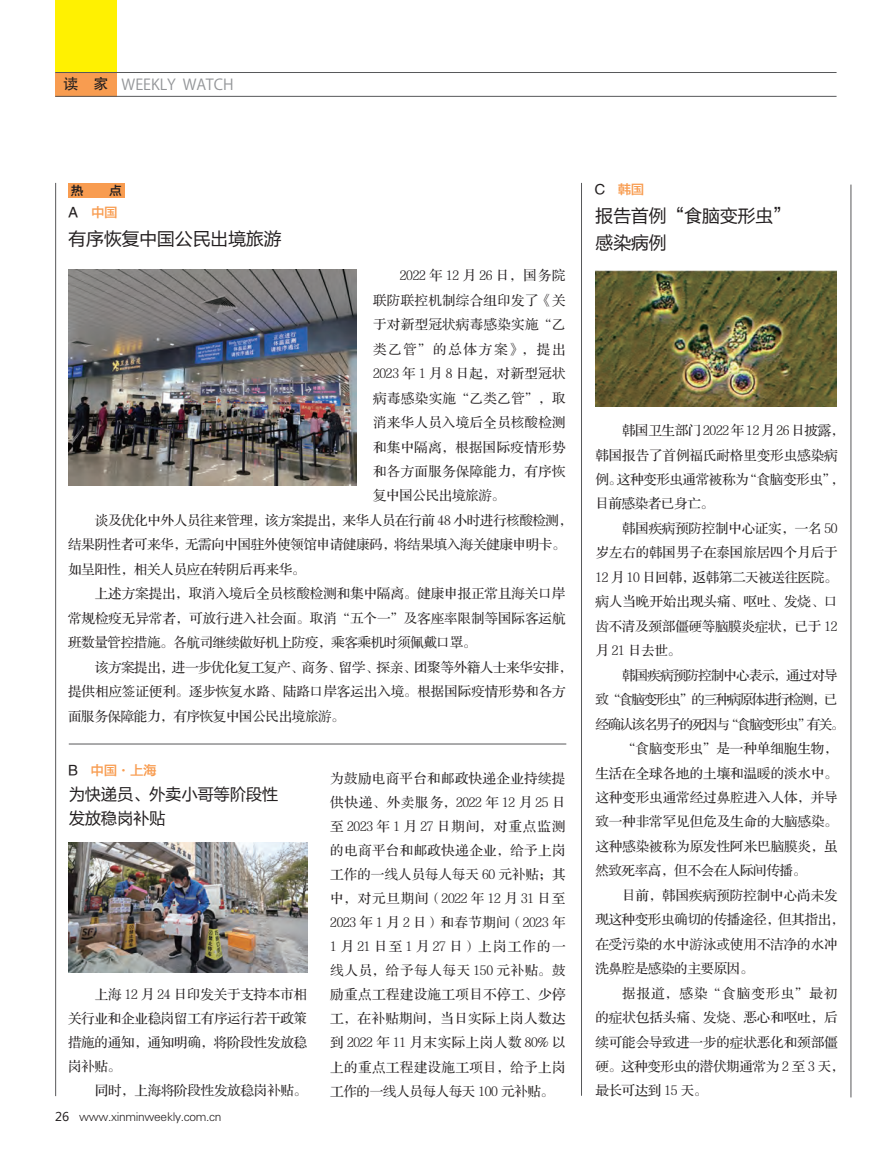
<style>
.page{position:relative;width:893px;height:1157px;background:#fff}
.page>*{position:absolute;margin:0;border:0;box-sizing:border-box;transform-origin:0 0}
.t1{font:18px/27px "FZLTHJW GB1 0";letter-spacing:-.025em;color:#231f20}
.t2{font:16.5px/24px "FZLTHJW GB1 0";letter-spacing:-.025em;color:#231f20}
.t3{font:15px "Koz Go Pro";color:#939598}
.t4{font:13.5px/24px "FZS3 K GBK1 0";letter-spacing:-.015em;color:#231f20;text-align:justify}
.t5{font:13.5px "FZS3 K GBK1 0";letter-spacing:.025em;color:#231f20}
.t6{font:13.5px "FZS3 K GBK1 0";letter-spacing:-.105em;color:#231f20}
.t7{font:13.5px "FZS3 K GBK1 0";letter-spacing:-.06em;color:#231f20}
.t8{font:13.5px "FZS3 K GBK1 0";letter-spacing:.09em;color:#231f20}
.t9{font:13.5px "FZS3 K GBK1 0";letter-spacing:.03em;color:#231f20}
.t10{font:13.5px "FZS3 K GBK1 0";letter-spacing:.02em;color:#231f20}
.t11{font:13.5px "FZS3 K GBK1 0";letter-spacing:.13em;color:#231f20}
.t12{font:13.5px "FZYDZHJW GB1 0";color:#231f20}
.t13{font:13.5px "FZYDZHJW GB1 0";color:#f89c50}
.t14{font:12.75px "FZYDZHJW GB1 0";color:#231f20}
.t15{font:12px "FZXH1 JW GB1 0";letter-spacing:-.025em;color:#231f20}
.s1{font-family:"FZHTJW GB1 0";color:#231f20}
.s2{color:#f89c50}
.s3{color:#231f20}
.s4{font-family:"Microsoft Ya Hei"}
</style>
<div class="page">
<div style="left:55px;top:0;width:62px;height:97px;background:#fff101"></div>
<div style="left:55px;top:72px;width:62px;height:25px;background:#f89c50"></div>
<hr style="left:55px;top:72px;width:781px;height:1px;background:#57585a">
<hr style="left:55px;top:96px;width:781px;height:1px;background:#57585a">
<div style="left:68px;top:183px;width:57px;height:15px;background:#f89c50"></div>
<hr style="left:850px;top:185px;width:1px;height:912px;background:#57585a">
<hr style="left:581px;top:183px;width:1px;height:912px;background:#57585a">
<hr style="left:55px;top:183px;width:1px;height:913px;background:#57585a">
<hr style="left:69px;top:743px;width:497px;height:1px;background:#57585a">
<img style="left:69px;top:270px;width:287px;height:215px">
<img style="left:69px;top:842px;width:238px;height:130px">
<img style="left:595px;top:270px;width:241px;height:136px">
<p class="t3" style="left:63px;top:75px;width:172px"><span class="s1">读　家</span> WEEKLY WATCH</p>
<p class="t14" style="left:71px;top:183px;width:14px">热</p>
<p class="t14" style="left:109px;top:183px;width:14px">点</p>
<p class="t12" style="left:68px;top:205px;width:51px">A　<span class="s2">中国</span></p>
<p class="t1" style="left:68px;top:226px;width:215px">有序恢复中国公民出境旅游</p>
<p class="t4" style="left:400px;top:264px;width:167px">2022 年 12 月 26 日，国务院</p>
<p class="t5" style="left:373px;top:293px;width:194px">联防联控机制综合组印发了《关</p>
<p class="t5" style="left:373px;top:318px;width:194px">于对新型冠状病毒感染实施“乙</p>
<p class="t11" style="left:373px;top:342px;width:194px">类乙管”的总体方案》，提出</p>
<p class="t5" style="left:373px;top:366px;width:194px">2023 年 1 月 8 日起，对新型冠状</p>
<p class="t9" style="left:373px;top:391px;width:194px">病毒感染实施“乙类乙管”，取</p>
<p class="t10" style="left:373px;top:415px;width:194px">消来华人员入境后全员核酸检测</p>
<p class="t5" style="left:373px;top:440px;width:194px">和集中隔离，根据国际疫情形势</p>
<p class="t5" style="left:373px;top:464px;width:194px">和各方面服务保障能力，有序恢</p>
<p class="t4" style="left:373px;top:484px;width:133px">复中国公民出境旅游。</p>
<p class="t4" style="left:95px;top:509px;width:479px">谈及优化中外人员往来管理，该方案提出，来华人员在行前 48 小时进行核酸检测，</p>
<p class="t4" style="left:68px;top:533px;width:499px">结果阴性者可来华，无需向中国驻外使领馆申请健康码，将结果填入海关健康申明卡。</p>
<p class="t4" style="left:68px;top:557px;width:239px">如呈阳性，相关人员应在转阴后再来华。</p>
<p class="t4" style="left:95px;top:582px;width:472px">上述方案提出，取消入境后全员核酸检测和集中隔离。健康申报正常且海关口岸</p>
<p class="t4" style="left:68px;top:606px;width:499px">常规检疫无异常者，可放行进入社会面。取消“五个一”及客座率限制等国际客运航</p>
<p class="t4" style="left:68px;top:631px;width:410px">班数量管控措施。各航司继续做好机上防疫，乘客乘机时须佩戴口罩。</p>
<p class="t4" style="left:95px;top:655px;width:479px">该方案提出，进一步优化复工复产、商务、留学、探亲、团聚等外籍人士来华安排，</p>
<p class="t4" style="left:68px;top:680px;width:499px">提供相应签证便利。逐步恢复水路、陆路口岸客运出入境。根据国际疫情形势和各方</p>
<p class="t4" style="left:68px;top:704px;width:278px">面服务保障能力，有序恢复中国公民出境旅游。</p>
<p class="t13" style="left:69px;top:763px;width:89px"><span class="s3">B　</span>中国·上海</p>
<p class="t2" style="left:69px;top:782px;width:211px">为快递员、外卖小哥等阶段性发放稳岗补贴</p>
<p class="t4" style="left:95px;top:983px;width:214px">上海 12 月 24 日印发关于支持本市相</p>
<p class="t4" style="left:68px;top:1007px;width:241px">关行业和企业稳岗留工有序运行若干政策</p>
<p class="t4" style="left:68px;top:1031px;width:241px">措施的通知，通知明确，将阶段性发放稳</p>
<p class="t4" style="left:68px;top:1055px;width:54px">岗补贴。</p>
<p class="t4" style="left:95px;top:1079px;width:214px">同时，上海将阶段性发放稳岗补贴。</p>
<p class="t15" style="left:55px;top:1109px;width:168px"><span class="s4">26</span> www.xinminweekly.com.cn</p>
<p class="t4" style="left:330px;top:767px;width:237px">为鼓励电商平台和邮政快递企业持续提供快递、外卖服务，2022 年 12 月 25 日至 2023 年 1 月 27 日期间，对重点监测的电商平台和邮政快递企业，给予上岗工作的一线人员每人每天 60 元补贴；其中，对元旦期间（2022 年 12 月 31 日至2023 年 1 月 2 日）和春节期间（2023 年1 月 21 日至 1 月 27 日）上岗工作的一线人员，给予每人每天 150 元补贴。鼓励重点工程建设施工项目不停工、少停工，在补贴期间，当日实际上岗人数达到 2022 年 11 月末实际上岗人数 80% 以上的重点工程建设施工项目，给予上岗工作的一线人员每人每天 100 元补贴。</p>
<p class="t12" style="left:595px;top:182px;width:51px">C　<span class="s2">韩国</span></p>
<p class="t1" style="left:595px;top:203px;width:197px">报告首例“食脑变形虫”感染病例</p>
<p class="t4" style="left:622px;top:419px;width:224px">韩国卫生部门 2022 年 12 月 26 日披露，</p>
<p class="t4" style="left:595px;top:443px;width:244px">韩国报告了首例福氏耐格里变形虫感染病</p>
<p class="t4" style="left:595px;top:468px;width:251px">例。这种变形虫通常被称为“食脑变形虫”，</p>
<p class="t4" style="left:595px;top:492px;width:120px">目前感染者已身亡。</p>
<p class="t4" style="left:622px;top:517px;width:217px">韩国疾病预防控制中心证实，一名 50</p>
<p class="t4" style="left:595px;top:541px;width:244px">岁左右的韩国男子在泰国旅居四个月后于</p>
<p class="t4" style="left:595px;top:565px;width:244px">12 月 10 日回韩，返韩第二天被送往医院。</p>
<p class="t4" style="left:595px;top:590px;width:244px">病人当晚开始出现头痛、呕吐、发烧、口</p>
<p class="t4" style="left:595px;top:614px;width:244px">齿不清及颈部僵硬等脑膜炎症状，已于 12</p>
<p class="t4" style="left:595px;top:639px;width:87px">月 21 日去世。</p>
<p class="t7" style="left:622px;top:668px;width:217px">韩国疾病预防控制中心表示，通过对导</p>
<p class="t6" style="left:595px;top:692px;width:244px">致“食脑变形虫”的三种病原体进行检测，已</p>
<p class="t6" style="left:595px;top:717px;width:251px">经确认该名男子的死因与“食脑变形虫”有关。</p>
<p class="t4" style="left:622px;top:737px;width:217px">“食脑变形虫”是一种单细胞生物，</p>
<p class="t4" style="left:595px;top:761px;width:244px">生活在全球各地的土壤和温暖的淡水中。</p>
<p class="t4" style="left:595px;top:785px;width:244px">这种变形虫通常经过鼻腔进入人体，并导</p>
<p class="t4" style="left:595px;top:810px;width:244px">致一种非常罕见但危及生命的大脑感染。</p>
<p class="t4" style="left:595px;top:834px;width:244px">这种感染被称为原发性阿米巴脑膜炎，虽</p>
<p class="t4" style="left:595px;top:859px;width:212px">然致死率高，但不会在人际间传播。</p>
<p class="t4" style="left:622px;top:883px;width:217px">目前，韩国疾病预防控制中心尚未发</p>
<p class="t4" style="left:595px;top:908px;width:251px">现这种变形虫确切的传播途径，但其指出，</p>
<p class="t4" style="left:595px;top:932px;width:244px">在受污染的水中游泳或使用不洁净的水冲</p>
<p class="t4" style="left:595px;top:957px;width:160px">洗鼻腔是感染的主要原因。</p>
<p class="t8" style="left:622px;top:986px;width:217px">据报道，感染“食脑变形虫”最初</p>
<p class="t4" style="left:595px;top:1006px;width:244px">的症状包括头痛、发烧、恶心和呕吐，后</p>
<p class="t4" style="left:595px;top:1030px;width:244px">续可能会导致进一步的症状恶化和颈部僵</p>
<p class="t4" style="left:595px;top:1054px;width:251px">硬。这种变形虫的潜伏期通常为 2 至 3 天，</p>
<p class="t4" style="left:595px;top:1079px;width:114px">最长可达到 15 天。</p>
</div>
